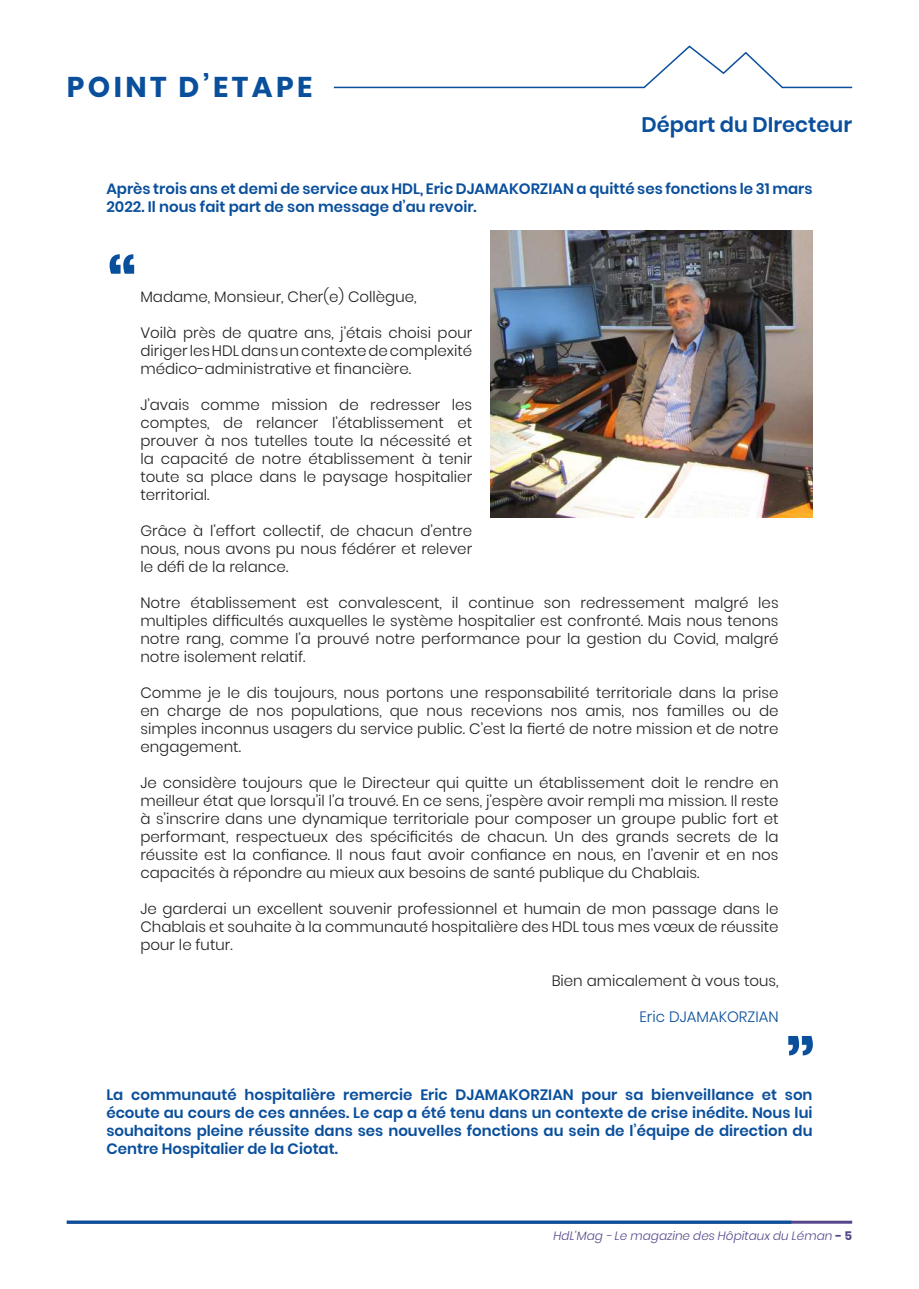
<style>
.page{position:relative;width:919px;height:1289px;background:#fff}
.page>*{position:absolute;margin:0;border:0;box-sizing:border-box;transform-origin:0 0}
.t1{font:700 72px "Poppins";color:#0a4f9c}
.t2{font:700 28.5px "Poppins";letter-spacing:.12em;color:#0a4f9c}
.t3{font:600 21px "Poppins";color:#0a4f9c}
.t4{font:300 15px/18px "Poppins";color:#231f20;text-align:justify}
.t5{font:600 15px/18px "Poppins";color:#0a4f9c}
.t6{font:300 15px "Poppins";color:#0a4f9c}
.t7{font:italic 300 12px "Poppins";color:#56478b}
.s1{font-weight:700;font-style:normal}
</style>
<div class="page">
<hr style="left:67px;top:1220px;width:785px;height:3px;background:#56478b">
<svg style="left:333px;top:45px;width:520px;height:44px"></svg>
<hr style="left:67px;top:1220px;width:724px;height:3px;background:#0a4f9c">
<img style="left:490px;top:230px;width:322px;height:287px">
<h2 class="t2" style="left:67px;top:70px;width:247px">POINT D’ETAPE</h2>
<h3 class="t3" style="left:641px;top:112px;width:212px">Départ du DIrecteur</h3>
<p class="t5" style="left:106px;top:180px;width:707px">Après trois ans et demi de service aux HDL, Eric DJAMAKORZIAN a quitté ses fonctions le 31 mars<br>2022. Il nous fait part de son message d’au revoir.</p>
<h1 class="t1" style="left:106px;top:248px;width:33px">“</h1>
<p class="t4" style="left:140px;top:288px;width:277px">Madame, Monsieur, Cher(e) Collègue,</p>
<p class="t4" style="left:140px;top:324px;width:333px">Voilà près de quatre ans, j’étais choisi pour diriger les HDL dans un contexte de complexité médico-administrative et financière.</p>
<p class="t4" style="left:140px;top:396px;width:333px">J’avais comme mission de redresser les comptes, de relancer l’établissement et prouver à nos tutelles toute la nécessité et la capacité de notre établissement à tenir toute sa place dans le paysage hospitalier territorial.</p>
<p class="t4" style="left:140px;top:522px;width:333px">Grâce à l’effort collectif, de chacun d’entre nous, nous avons pu nous fédérer et relever le défi de la relance.</p>
<p class="t4" style="left:140px;top:594px;width:639px">Notre établissement est convalescent, il continue son redressement malgré les multiples difficultés auxquelles le système hospitalier est confronté. Mais nous tenons notre rang, comme l’a prouvé notre performance pour la gestion du Covid, malgré notre isolement relatif.</p>
<p class="t4" style="left:140px;top:684px;width:639px">Comme je le dis toujours, nous portons une responsabilité territoriale dans la prise en charge de nos populations, que nous recevions nos amis, nos familles ou de simples inconnus usagers du service public. C’est la fierté de notre mission et de notre engagement.</p>
<p class="t4" style="left:140px;top:774px;width:639px">Je considère toujours que le Directeur qui quitte un établissement doit le rendre en meilleur état que lorsqu’il l’a trouvé. En ce sens, j’espère avoir rempli ma mission. Il reste à s’inscrire dans une dynamique territoriale pour composer un groupe public fort et performant, respectueux des spécificités de chacun. Un des grands secrets de la réussite est la confiance. Il nous faut avoir confiance en nous, en l’avenir et en nos capacités à répondre au mieux aux besoins de santé publique du Chablais.</p>
<p class="t4" style="left:140px;top:900px;width:639px">Je garderai un excellent souvenir professionnel et humain de mon passage dans le Chablais et souhaite à la communauté hospitalière des HDL tous mes vœux de réussite pour le futur.</p>
<p class="t4" style="left:551px;top:972px;width:228px">Bien amicalement à vous tous,</p>
<p class="t6" style="left:639px;top:1008px;width:140px">Eric DJAMAKORZIAN</p>
<h1 class="t1" style="left:784px;top:1029px;width:33px">”</h1>
<p class="t5" style="left:106px;top:1085px;width:707px;text-align:justify">La communauté hospitalière remercie Eric DJAMAKORZIAN pour sa bienveillance et son écoute au cours de ces années. Le cap a été tenu dans un contexte de crise inédite. Nous lui souhaitons pleine réussite dans ses nouvelles fonctions au sein de l’équipe de direction du Centre Hospitalier de la Ciotat.</p>
<p class="t7" style="left:553px;top:1228px;width:300px">HdL’Mag - Le magazine des Hôpitaux du Léman <span class="s1">- 5</span></p>
</div>
